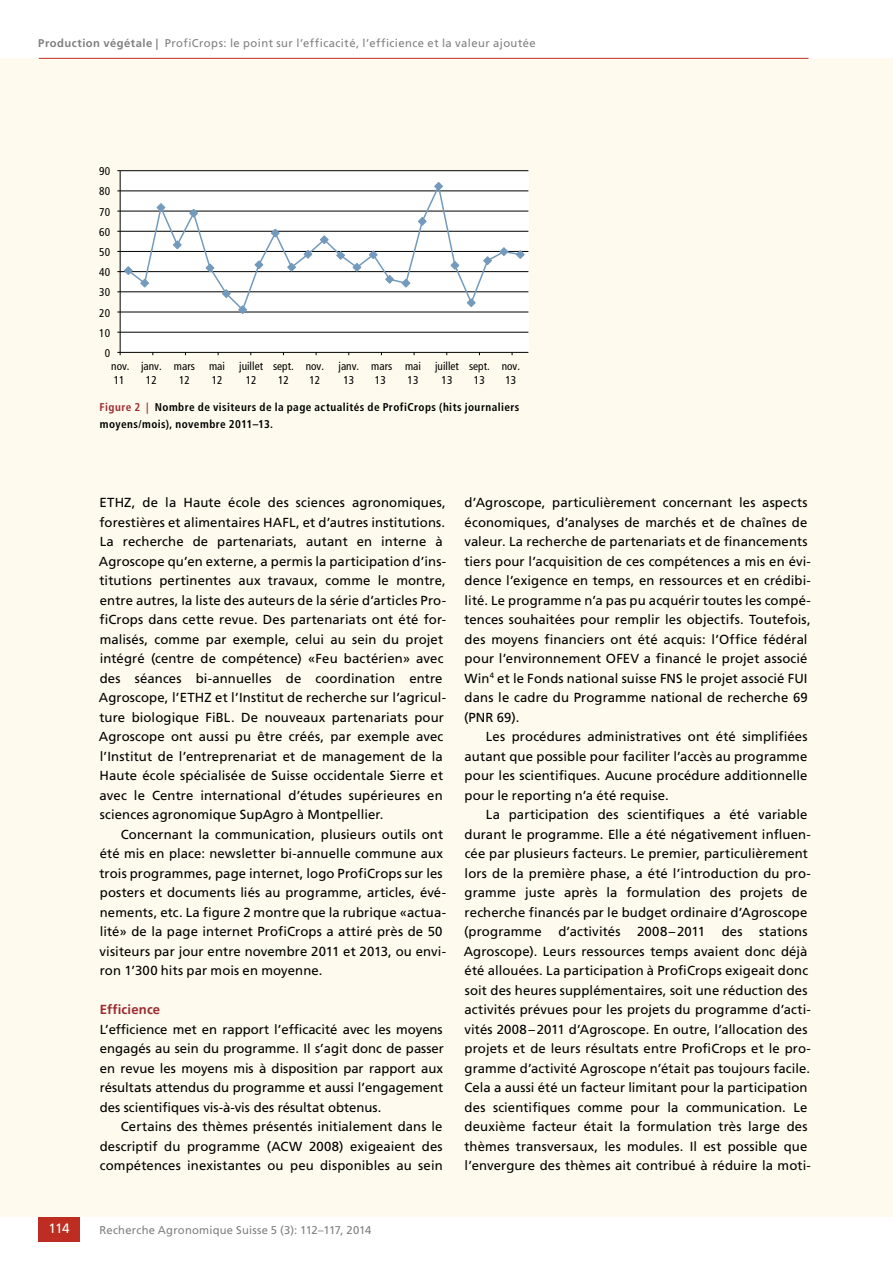
<style>
.page{position:relative;width:893px;height:1263px;background:#fff}
.page>*{position:absolute;margin:0;border:0;box-sizing:border-box;transform-origin:0 0}
.t1{font:13.5px "Frutiger LT Std";color:#fff}
.t2{font:13.2px/19.5px "Frutiger LT Std";letter-spacing:.01em;color:#000}
.t3{font:700 13.2px "Frutiger LT Std";letter-spacing:.01em;color:#9a2b2f}
.t4{font:11.25px "Frutiger LT Std";letter-spacing:.035em;color:#808080}
.t5{font:condensed 11.25px/13.5px "Frutiger LT Std";color:#000;text-align:center}
.t6{font:700 condensed 11.25px/16.5px "Frutiger LT Std";letter-spacing:.04em;color:#000}
.s1{font-weight:700}
.s2{color:#9a2b2f}
</style>
<div class="page">
<hr style="left:38px;top:1216px;width:770px;height:1px;background:#bd2d21">
<div style="left:38px;top:1216px;width:42px;height:26px;background:#bd2d21"></div>
<div style="left:0;top:58px;width:893px;height:1158px;background:#fefaed"></div>
<hr style="left:39px;top:58px;width:769px;height:1px;background:#bd2d21">
<div style="left:120px;top:171px;width:408px;height:182px;background:#fff"></div>
<hr style="left:120px;top:332px;width:408px;height:1px;background:#000">
<hr style="left:120px;top:312px;width:408px;height:1px;background:#000">
<hr style="left:120px;top:291px;width:408px;height:1px;background:#000">
<hr style="left:120px;top:271px;width:408px;height:1px;background:#000">
<hr style="left:120px;top:251px;width:408px;height:1px;background:#000">
<hr style="left:120px;top:231px;width:408px;height:1px;background:#000">
<hr style="left:120px;top:211px;width:408px;height:1px;background:#000">
<hr style="left:120px;top:190px;width:408px;height:1px;background:#000">
<hr style="left:120px;top:170px;width:408px;height:1px;background:#000">
<hr style="left:120px;top:171px;width:1px;height:181px;background:#000">
<hr style="left:120px;top:352px;width:408px;height:1px;background:#000">
<svg style="left:123px;top:182px;width:402px;height:132px"></svg>
<p class="t4" style="left:38px;top:36px;width:499px"><span class="s1">Production végétale |</span> ProfiCrops: le point sur l’efficacité, l’efficience et la valeur ajoutée</p>
<p class="t5" style="left:99px;top:165px;width:12px">90</p>
<p class="t5" style="left:99px;top:185px;width:12px">80</p>
<p class="t5" style="left:99px;top:205px;width:12px">70</p>
<p class="t5" style="left:99px;top:225px;width:12px">60</p>
<p class="t5" style="left:99px;top:245px;width:12px">50</p>
<p class="t5" style="left:99px;top:266px;width:12px">40</p>
<p class="t5" style="left:99px;top:286px;width:12px">30</p>
<p class="t5" style="left:99px;top:306px;width:12px">20</p>
<p class="t5" style="left:99px;top:326px;width:12px">10</p>
<p class="t5" style="left:105px;top:346px;width:7px">0</p>
<p class="t5" style="left:111px;top:360px;width:20px;text-align:left">nov.<br>11</p>
<p class="t5" style="left:141px;top:360px;width:22px">janv.<br>12</p>
<p class="t5" style="left:174px;top:360px;width:22px">mars<br>12</p>
<p class="t5" style="left:209px;top:360px;width:17px;text-align:left">mai<br>12</p>
<p class="t5" style="left:239px;top:360px;width:25px">juillet<br>12</p>
<p class="t5" style="left:273px;top:360px;width:22px">sept.<br>12</p>
<p class="t5" style="left:306px;top:360px;width:20px">nov.<br>12</p>
<p class="t5" style="left:338px;top:360px;width:22px">janv.<br>13</p>
<p class="t5" style="left:371px;top:360px;width:22px">mars<br>13</p>
<p class="t5" style="left:405px;top:360px;width:17px;text-align:left">mai<br>13</p>
<p class="t5" style="left:435px;top:360px;width:25px">juillet<br>13</p>
<p class="t5" style="left:469px;top:360px;width:22px">sept.<br>13</p>
<p class="t5" style="left:502px;top:360px;width:20px">nov.<br>13</p>
<p class="t6" style="left:100px;top:399px;width:421px"><span class="s2">Figure 2 |</span> Nombre de visiteurs de la page actualités de ProfiCrops (hits journaliers moyens/mois), novembre 2011–13.</p>
<p class="t2" style="left:99px;top:493px;width:349px">ETHZ, de la Haute école des sciences agronomiques, forestières et alimentaires HAFL, et d’autres institutions.<br>La recherche de partenariats, autant en interne à Agroscope qu’en externe, a permis la participation d’ins&shy;titutions pertinentes aux travaux, comme le montre, entre autres, la liste des auteurs de la série d’articles Pro&shy;fiCrops dans cette revue. Des partenariats ont été for&shy;malisés, comme par exemple, celui au sein du projet intégré (centre de compétence) «Feu bactérien» avec des séances bi-annuelles de coordination entre Agroscope, l’ETHZ et l’Institut de recherche sur l’agricul&shy;ture biologique FiBL. De nouveaux partenariats pour Agroscope ont aussi pu être créés, par exemple avec l’Institut de l’entreprenariat et de management de la Haute école spécialisée de Suisse occidentale Sierre et avec le Centre international d’études supérieures en sciences agronomique SupAgro à Montpellier.</p>
<p class="t2" style="left:99px;top:824px;width:348px;text-indent:21px">Concernant la communication, plusieurs outils ont été mis en place: newsletter bi-annuelle commune aux trois programmes, page internet, logo ProfiCrops sur les posters et documents liés au programme, articles, évé&shy;nements, etc. La figure 2 montre que la rubrique «actua&shy;lité» de la page internet ProfiCrops a attiré près de 50 visiteurs par jour entre novembre 2011 et 2013, ou envi&shy;ron 1’300 hits par mois en moyenne.</p>
<p class="t3" style="left:100px;top:1002px;width:62px">Efficience</p>
<p class="t2" style="left:100px;top:1019px;width:346px;text-align:justify">L’efficience met en rapport l’efficacité avec les moyens engagés au sein du programme. Il s’agit donc de passer en revue les moyens mis à disposition par rapport aux résultats attendus du programme et aussi l’engagement des scientifiques vis-à-vis des résultat obtenus.</p>
<p class="t2" style="left:100px;top:1117px;width:344px;text-align:justify;text-indent:21px">Certains des thèmes présentés initialement dans le descriptif du programme (ACW 2008) exigeaient des compétences inexistantes ou peu disponibles au sein</p>
<p class="t2" style="left:464px;top:493px;width:348px">d’Agroscope, particulièrement concernant les aspects économiques, d’analyses de marchés et de chaînes de valeur. La recherche de partenariats et de financements tiers pour l’acquisition de ces compétences a mis en évi&shy;dence l’exigence en temps, en ressources et en crédibi&shy;lité. Le programme n’a pas pu acquérir toutes les compé&shy;tences souhaitées pour remplir les objectifs. Toutefois, des moyens financiers ont été acquis: l’Office fédéral pour l’environnement OFEV a financé le projet associé Win<sup>4</sup> et le Fonds national suisse FNS le projet associé FUI dans le cadre du Programme national de recherche 69 (PNR 69).</p>
<p class="t2" style="left:464px;top:727px;width:345px;text-align:justify;text-indent:21px">Les procédures administratives ont été simplifiées autant que possible pour faciliter l’accès au programme pour les scientifiques. Aucune procédure additionnelle pour le reporting n’a été requise.</p>
<p class="t2" style="left:464px;top:805px;width:348px;text-indent:22px">La participation des scientifiques a été variable durant le programme. Elle a été négativement influen&shy;cée par plusieurs facteurs. Le premier, particulièrement lors de la première phase, a été l’introduction du pro&shy;gramme juste après la formulation des projets de recherche financés par le budget ordinaire d’Agroscope (programme</p>
<p class="t2" style="left:558px;top:922px;width:64px">d’activités</p>
<p class="t2" style="left:637px;top:922px;width:70px">2008–2011</p>
<p class="t2" style="left:722px;top:922px;width:22px">des</p>
<p class="t2" style="left:464px;top:922px;width:349px;text-indent:295px">stations Agroscope). Leurs ressources temps avaient donc déjà été allouées. La participation à ProfiCrops exigeait donc soit des heures supplémentaires, soit une réduction des activités prévues pour les projets du programme d’acti&shy;vités 2008–2011 d’Agroscope. En outre, l’allocation des projets et de leurs résultats entre ProfiCrops et le pro&shy;gramme d’activité Agroscope n’était pas toujours facile.<br>Cela a aussi été un facteur limitant pour la participation des scientifiques comme pour la communication. Le deuxième facteur était la formulation très large des thèmes transversaux, les modules. Il est possible que l’envergure des thèmes ait contribué à réduire la moti-</p>
<p class="t1" style="left:48px;top:1221px;width:23px">114</p>
<p class="t4" style="left:99px;top:1223px;width:273px">Recherche Agronomique Suisse 5 (3): 112–117, 2014</p>
</div>
